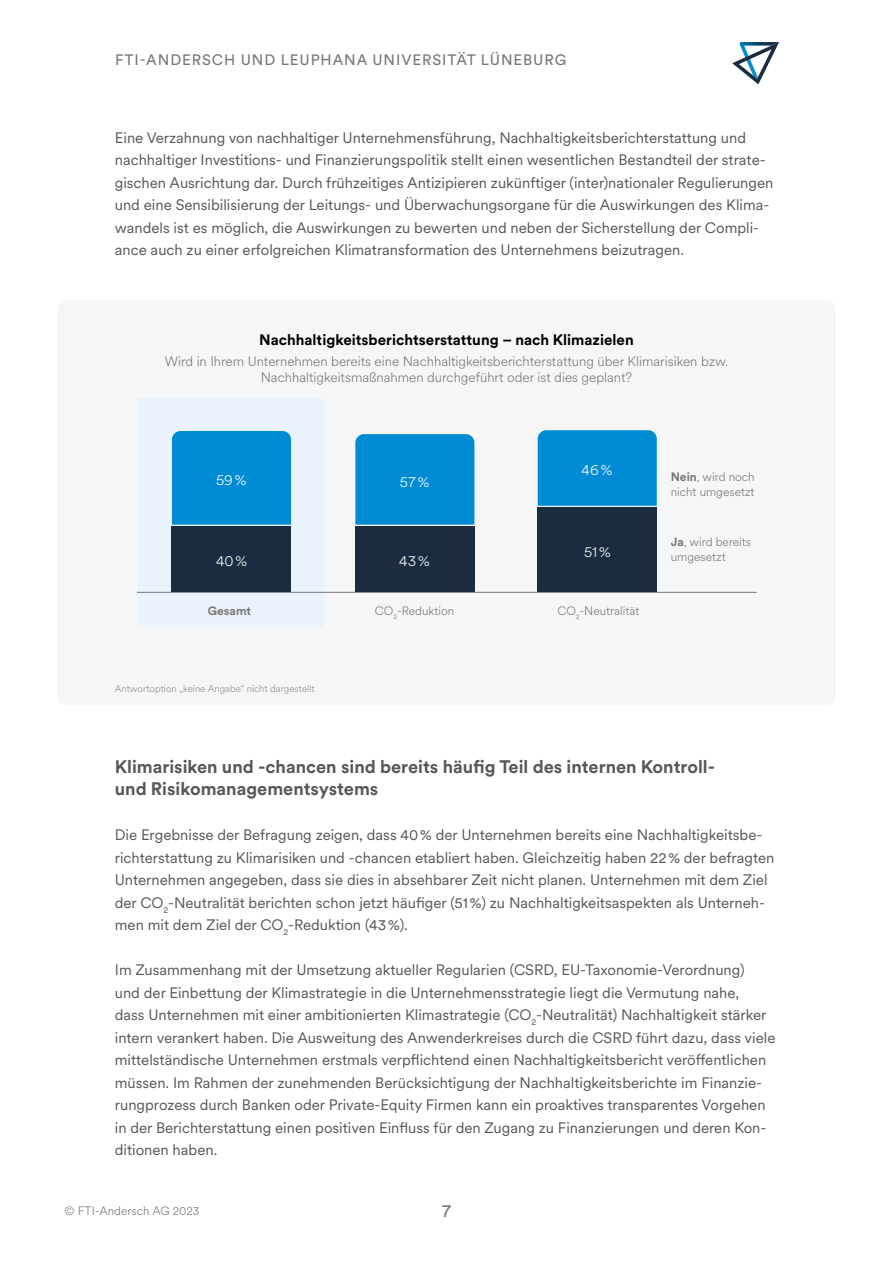
<style>
.page{position:relative;width:893px;height:1263px;background:#fff}
.page>*{position:absolute;margin:0;border:0;box-sizing:border-box;transform-origin:0 0}
.t1{font:700 18px/22.5px "Circular XX";color:#575756}
.t2{font:18px "Circular XX";color:#777}
.t3{font:15px/22.5px "Circular XX";color:#575756}
.t4{font:700 15px "Circular XX";color:#000}
.t5{font:15px "Circular XX";letter-spacing:.06em;color:#777}
.t6{font:300 15px "Circular XX";color:#fff}
.t7{font:300 13.5px/16.5px "Circular XX";color:#777;text-align:center}
.t8{font:300 12px/15px "Circular XX";color:#777}
.t9{font:700 12px "Circular XX";color:#777}
.t10{font:300 9.75px "Circular XX";color:#8f8e8e}
.s1{font-weight:700}
</style>
<div class="page">
<svg style="left:732px;top:42px;width:47px;height:42px"></svg>
<div style="left:57px;top:300px;width:779px;height:405px;background:#f6f6f6;border-radius:9px"></div>
<div style="left:137px;top:398px;width:186px;height:229px;background:#eaf3fc"></div>
<hr style="left:137px;top:592px;width:620px;height:1px;background:#777">
<div style="left:172px;top:526px;width:119px;height:66px;background:#1c2c40"></div>
<div style="left:172px;top:431px;width:119px;height:94px;background:#008bd2"></div>
<div style="left:355px;top:434px;width:119px;height:91px;background:#008bd2"></div>
<div style="left:538px;top:430px;width:119px;height:76px;background:#008bd2"></div>
<div style="left:538px;top:507px;width:119px;height:85px;background:#1c2c40"></div>
<div style="left:355px;top:526px;width:119px;height:66px;background:#1c2c40"></div>
<p class="t5" style="left:115px;top:49px;width:453px">FTI-ANDERSCH UND LEUPHANA UNIVERSITÄT LÜNEBURG</p>
<p class="t3" style="left:115px;top:126px;width:660px">Eine Verzahnung von nachhaltiger Unternehmensführung, Nachhaltigkeitsberichterstattung und nachhaltiger Investitions- und Finanzierungspolitik stellt einen wesentlichen Bestandteil der strate&shy;gischen Ausrichtung dar. Durch frühzeitiges Antizipieren zukünftiger (inter)nationaler Regulierungen und eine Sensibilisierung der Leitungs- und Überwachungsorgane für die Auswirkungen des Klima&shy;wandels ist es möglich, die Auswirkungen zu bewerten und neben der Sicherstellung der Compli&shy;ance auch zu einer erfolgreichen Klimatransformation des Unternehmens beizutragen.</p>
<p class="t4" style="left:259px;top:329px;width:376px">Nachhaltigkeitsberichtserstattung – nach Klimazielen</p>
<p class="t7" style="left:165px;top:352px;width:565px">Wird in Ihrem Unternehmen bereits eine Nachhaltigkeitsberichterstattung über Klimarisiken bzw.<br>Nachhaltigkeitsmaßnahmen durchgeführt oder ist dies geplant?</p>
<p class="t6" style="left:216px;top:470px;width:32px">59%</p>
<p class="t6" style="left:400px;top:471px;width:31px">57%</p>
<p class="t6" style="left:216px;top:551px;width:32px">40%</p>
<p class="t6" style="left:399px;top:551px;width:32px">43%</p>
<p class="t6" style="left:582px;top:460px;width:32px">46%</p>
<p class="t6" style="left:584px;top:542px;width:28px">51%</p>
<p class="t9" style="left:208px;top:602px;width:45px">Gesamt</p>
<p class="t8" style="left:375px;top:602px;width:81px">CO<sub>2</sub>-Reduktion</p>
<p class="t8" style="left:557px;top:602px;width:83px">CO<sub>2</sub>-Neutralität</p>
<p class="t10" style="left:115px;top:682px;width:201px">Antwortoption „keine Angabe“ nicht dargestellt</p>
<p class="t8" style="left:671px;top:468px;width:85px"><span class="s1">Nein</span>, wird noch nicht umgesetzt</p>
<p class="t8" style="left:671px;top:533px;width:82px"><span class="s1">Ja</span>, wird bereits umgesetzt</p>
<p class="t1" style="left:115px;top:754px;width:602px">Klimarisiken und -chancen sind bereits häufig Teil des internen Kontroll&shy;und Risikomanagementsystems</p>
<p class="t3" style="left:115px;top:823px;width:661px">Die Ergebnisse der Befragung zeigen, dass 40% der Unternehmen bereits eine Nachhaltigkeitsbe&shy;richterstattung zu Klimarisiken und -chancen etabliert haben. Gleichzeitig haben 22% der befragten Unternehmen angegeben, dass sie dies in absehbarer Zeit nicht planen. Unternehmen mit dem Ziel der CO<sub>2</sub>-Neutralität berichten schon jetzt häufiger (51%) zu Nachhaltigkeitsaspekten als Unterneh&shy;men mit dem Ziel der CO<sub>2</sub>-Reduktion (43%).</p>
<p class="t3" style="left:115px;top:958px;width:662px">Im Zusammenhang mit der Umsetzung aktueller Regularien (CSRD, EU-Taxonomie-Verordnung)<br>und der Einbettung der Klimastrategie in die Unternehmensstrategie liegt die Vermutung nahe,<br>dass Unternehmen mit einer ambitionierten Klimastrategie (CO<sub>2</sub>-Neutralität) Nachhaltigkeit stärker intern verankert haben. Die Ausweitung des Anwenderkreises durch die CSRD führt dazu, dass viele mittelständische Unternehmen erstmals verpflichtend einen Nachhaltigkeitsbericht veröffentlichen müssen. Im Rahmen der zunehmenden Berücksichtigung der Nachhaltigkeitsberichte im Finanzie&shy;rungprozess durch Banken oder Private-Equity Firmen kann ein proaktives transparentes Vorgehen in der Berichterstattung einen positiven Einfluss für den Zugang zu Finanzierungen und deren Kon&shy;ditionen haben.</p>
<p class="t8" style="left:65px;top:1203px;width:137px">© FTI-Andersch AG 2023</p>
<p class="t2" style="left:442px;top:1198px;width:11px">7</p>
</div>
